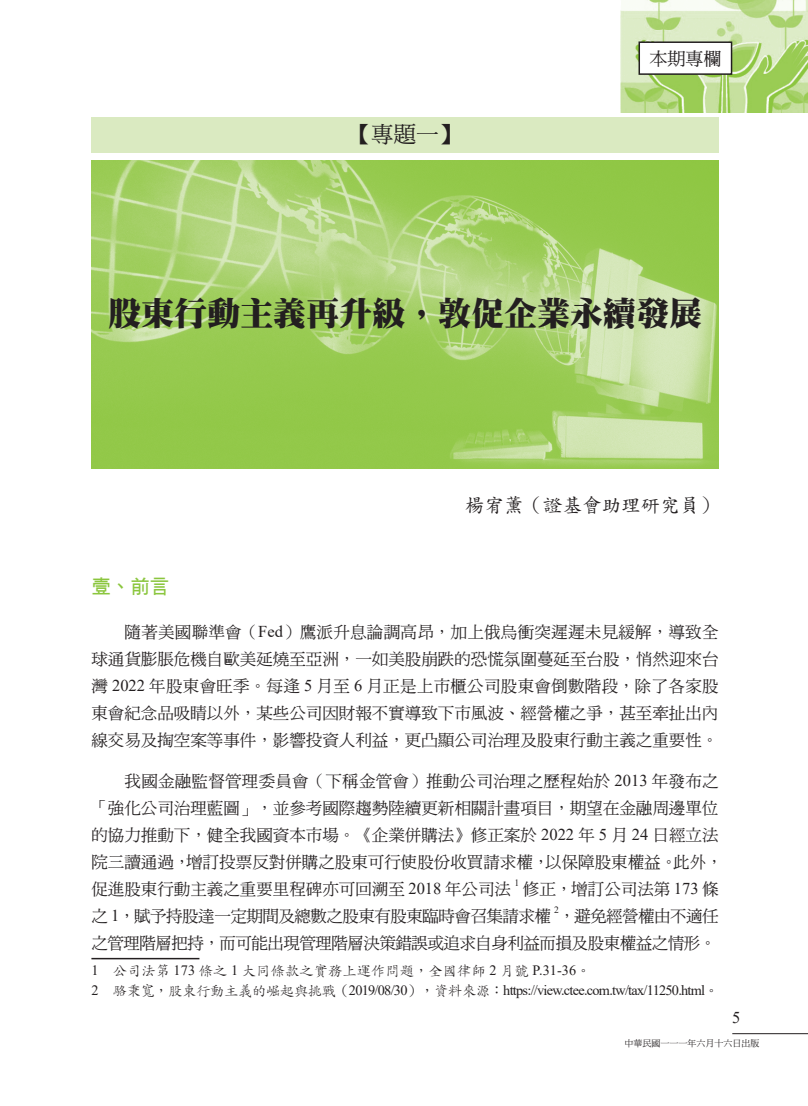
<style>
.page{position:relative;width:808px;height:1106px;background:#fff}
.page>*{position:absolute;margin:0;border:0;box-sizing:border-box;transform-origin:0 0}
.t1{font:33px "DF Ming UB HK BF";color:#231f20}
.t2{font:22.5px "DF Ming Md HK BF";color:#231f20}
.t3{font:19.5px "DF Kai Shu Md HK BF";color:#231f20}
.t4{font:19.5px "DF Hei Bd HK BF";color:#8bc63e}
.t5{font:18px "DF Ming Md HK BF";color:#231f20}
.t6{font:16.5px/27px "DF Ming Md HK BF";color:#231f20;text-align:justify}
.t7{font:16.5px/27px "DF Ming Md HK BF";letter-spacing:-.03em;color:#231f20}
.t8{font:16.5px "Times New Roman";color:#231f20}
.t9{font:14.25px "Times New Roman";letter-spacing:-.05em;color:#231f20}
.t10{font:14.25px "DF Kai Shu W3 HK BF";letter-spacing:.005em;color:#231f20}
.t11{font:9.6px "Times New Roman";color:#231f20}
.t12{font:9px "DF Ming Md HK BF";color:#231f20}
.s1{font-family:"Times New Roman"}
.s2{font-family:"DF Kai Shu W3 HK BF"}
</style>
<div class="page">
<img style="left:621px;top:0;width:187px;height:112px">
<hr style="left:732px;top:1033px;width:76px;height:1px;background:#231f20">
<div style="left:638px;top:41px;width:94px;height:34px;background:#fff;border:2px solid #231f20"></div>
<img style="left:91px;top:160px;width:628px;height:308px">
<hr style="left:91px;top:957px;width:108px;height:2px;background:#231f20">
<div style="left:91px;top:117px;width:628px;height:35px;background:#daeac1"></div>
<h2 class="t2" style="left:349px;top:123px;width:114px">【專題一】</h2>
<p class="t5" style="left:649px;top:49px;width:73px">本期專欄</p>
<h1 class="t1" style="left:108px;top:297px;width:596px">股東行動主義再升級，敦促企業永續發展</h1>
<p class="t3" style="left:465px;top:495px;width:255px">楊宥薰（證基會助理研究員）</p>
<p class="t4" style="left:91px;top:576px;width:79px">壹、前言</p>
<p class="t6" style="left:91px;top:618px;width:629px;text-indent:33px">隨著美國聯準會（<span class="s1">Fed</span>）鷹派升息論調高昂，加上俄烏衝突遲遲未見緩解，導致全球通貨膨脹危機自歐美延燒至亞洲，一如美股崩跌的恐慌氛圍蔓延至台股，悄然迎來台灣 <span class="s1">2022</span> 年股東會旺季。每逢 <span class="s1">5</span> 月至 <span class="s1">6</span> 月正是上市櫃公司股東會倒數階段，除了各家股東會紀念品吸睛以外，某些公司因財報不實導致下市風波、經營權之爭，甚至牽扯出內線交易及掏空案等事件，影響投資人利益，更凸顯公司治理及股東行動主義之重要性。</p>
<p class="t6" style="left:91px;top:767px;width:633px;text-align:left;text-indent:33px">我國金融監督管理委員會（下稱金管會）推動公司治理之歷程始於 <span class="s1">2013</span> 年發布之「強化公司治理藍圖」，並參考國際趨勢陸續更新相關計畫項目，期望在金融周邊單位的協力推動下，健全我國資本市場。《企業併購法》修正案於 <span class="s1">2022</span> 年 <span class="s1">5</span> 月 <span class="s1">24</span> 日經立法院三讀通過，增訂投票反對併購之股東可行使股份收買請求權，以保障股東權益。此外，促進股東行動主義之重要里程碑亦可回溯至 <span class="s1">2018</span> 年公司法</p>
<p class="t11" style="left:515px;top:876px;width:6px">1</p>
<p class="t7" style="left:91px;top:875px;width:629px;text-indent:431px">修正，增訂公司法第 <span class="s1">173</span> 條之 <span class="s1">1</span>，賦予持股達一定期間及總數之股東有股東臨時會召集請求權</p>
<p class="t11" style="left:554px;top:903px;width:6px">2</p>
<p class="t7" style="left:91px;top:902px;width:629px;text-align:right">，避免經營權由不適任<br>之管理階層把持，而可能出現管理階層決策錯誤或追求自身利益而損及股東權益之情形。</p>
<p class="t10" style="left:91px;top:964px;width:501px"><span class="s1">1</span> 公司法第 <span class="s1">173</span> 條之 <span class="s1">1</span> 大同條款之實務上運作問題，全國律師 <span class="s1">2</span> 月號 <span class="s1">P.31-36</span>。</p>
<p class="t9" style="left:91px;top:980px;width:629px">2 <span class="s2">駱秉寬，股東行動主義的崛起與挑戰（</span>2019/08/30<span class="s2">），資料來源：</span>https://view.ctee.com.tw/tax/11250.html<span class="s2">。</span></p>
<p class="t8" style="left:732px;top:1006px;width:10px">5</p>
<p class="t12" style="left:624px;top:1038px;width:136px">中華民國一一一年六月十六日出版</p>
</div>
